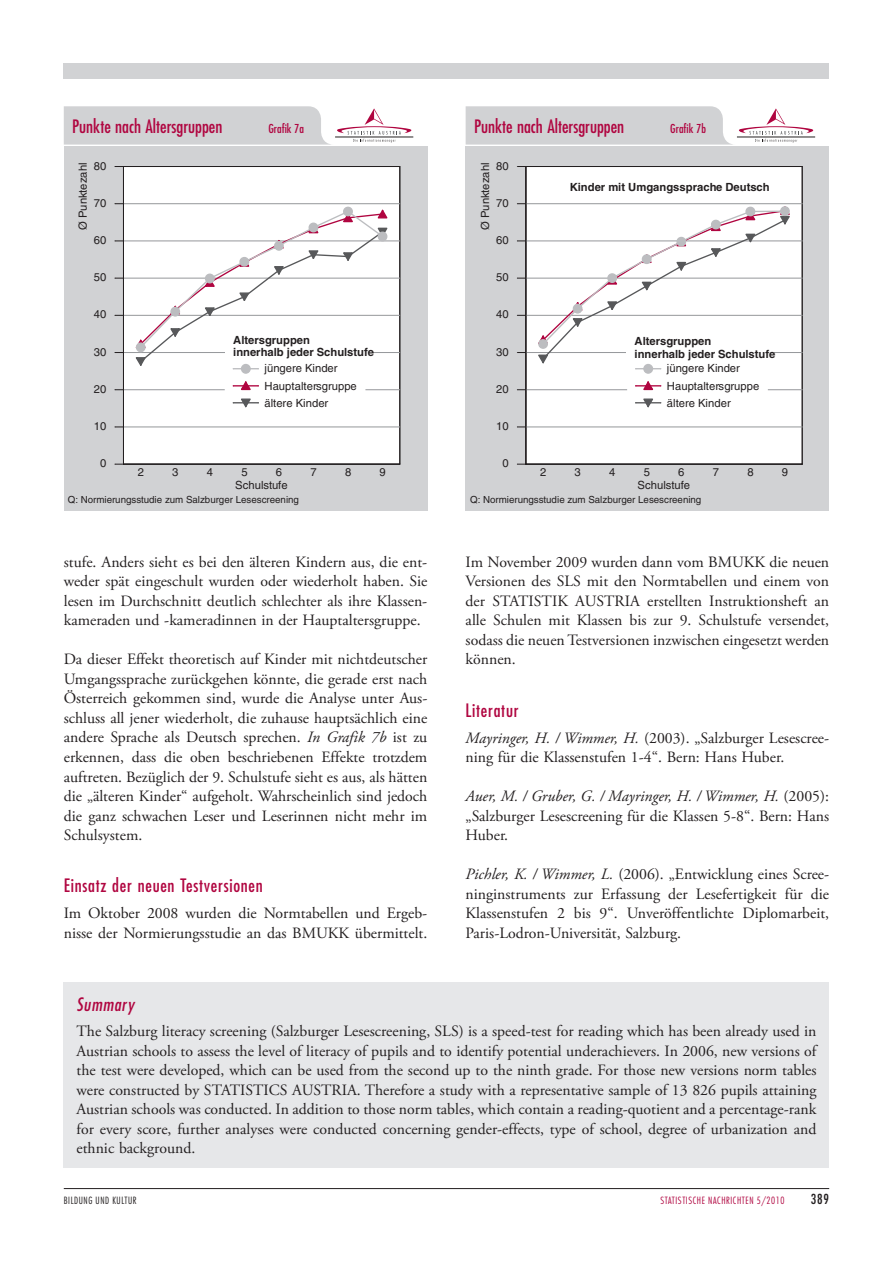
<style>
.page{position:relative;width:893px;height:1263px;background:#fff}
.page>*{position:absolute;margin:0;border:0;box-sizing:border-box;transform-origin:0 0}
.t1{font:condensed 18px "Futura Std";color:#b00540}
.t2{font:condensed 18px "Futura Std";letter-spacing:.04em;color:#b00540}
.t3{font:italic condensed 18px "Futura Std";letter-spacing:.04em;color:#b00540}
.t4{font:15.75px/19.5px "Adobe Garamond Pro";color:#231f20;text-align:justify}
.t5{font:condensed 13.5px "Futura Std";color:#231f20}
.t6{font:condensed 12px "Futura Std";color:#b00540}
.t7{font:11.25px/17px "Helvetica";letter-spacing:.005em;color:#231f20}
.t8{font:700 11.25px/12.6px "Helvetica";color:#231f20}
.t9{font:9.75px "Helvetica";color:#231f20}
.t10{font:300 condensed 9.75px "Futura Std";letter-spacing:.06em;color:#b00540}
.t11{font:300 condensed 9.75px "Futura Std";letter-spacing:.06em;color:#231f20}
.s1{font-style:italic}
</style>
<div class="page">
<div style="left:64px;top:64px;width:765px;height:15px;background:#d1d2d4"></div>
<hr style="left:64px;top:1188px;width:765px;height:1px;background:#231f20">
<div style="left:64px;top:147px;width:363px;height:364px;background:#d1d2d4"></div>
<div style="left:123px;top:166px;width:277px;height:298px;background:#fff"></div>
<hr style="left:399px;top:166px;width:1px;height:298px;background:#231f20">
<hr style="left:123px;top:166px;width:277px;height:1px;background:#231f20">
<hr style="left:123px;top:426px;width:277px;height:1px;background:#95979a">
<hr style="left:123px;top:389px;width:277px;height:1px;background:#95979a">
<hr style="left:123px;top:352px;width:277px;height:1px;background:#95979a">
<hr style="left:123px;top:315px;width:277px;height:1px;background:#95979a">
<hr style="left:123px;top:278px;width:277px;height:1px;background:#95979a">
<hr style="left:123px;top:240px;width:277px;height:1px;background:#95979a">
<hr style="left:123px;top:203px;width:277px;height:1px;background:#95979a">
<hr style="left:123px;top:166px;width:1px;height:298px;background:#231f20">
<hr style="left:123px;top:464px;width:277px;height:1px;background:#231f20">
<div style="left:343px;top:207px;width:10px;height:9px;border:1px solid #bcbdc0;border-radius:50%"></div>
<div style="left:225px;top:355px;width:140px;height:63px;background:#fff;border-radius:13px"></div>
<svg style="left:134px;top:209px;width:255px;height:160px"></svg>
<div style="left:242px;top:364px;width:8px;height:9px;background:#bcbdc0;border-radius:50%"></div>
<div style="left:241px;top:364px;width:10px;height:10px;border:1px solid #bcbdc0;border-radius:50%"></div>
<svg style="left:233px;top:381px;width:26px;height:10px"></svg>
<svg style="left:233px;top:398px;width:26px;height:10px"></svg>
<div style="left:225px;top:334px;width:147px;height:25px;background:#fff"></div>
<svg style="left:64px;top:106px;width:347px;height:39px"></svg>
<hr style="left:335px;top:137px;width:78px;height:1px;background:#231f20">
<div style="left:466px;top:147px;width:363px;height:364px;background:#d1d2d4"></div>
<div style="left:526px;top:166px;width:276px;height:298px;background:#fff"></div>
<hr style="left:802px;top:166px;width:1px;height:298px;background:#231f20">
<hr style="left:526px;top:166px;width:276px;height:1px;background:#231f20">
<hr style="left:526px;top:426px;width:276px;height:1px;background:#95979a">
<hr style="left:526px;top:389px;width:276px;height:1px;background:#95979a">
<hr style="left:526px;top:352px;width:276px;height:1px;background:#95979a">
<hr style="left:526px;top:315px;width:276px;height:1px;background:#95979a">
<hr style="left:526px;top:278px;width:276px;height:1px;background:#95979a">
<hr style="left:526px;top:240px;width:276px;height:1px;background:#95979a">
<hr style="left:526px;top:203px;width:276px;height:1px;background:#95979a">
<hr style="left:525px;top:166px;width:1px;height:298px;background:#231f20">
<hr style="left:526px;top:464px;width:276px;height:1px;background:#231f20">
<div style="left:627px;top:355px;width:141px;height:63px;background:#fff;border-radius:13px"></div>
<svg style="left:536px;top:206px;width:255px;height:163px"></svg>
<div style="left:644px;top:364px;width:8px;height:9px;background:#bcbdc0;border-radius:50%"></div>
<div style="left:643px;top:364px;width:10px;height:10px;border:1px solid #bcbdc0;border-radius:50%"></div>
<svg style="left:635px;top:381px;width:26px;height:10px"></svg>
<svg style="left:635px;top:398px;width:26px;height:10px"></svg>
<div style="left:626px;top:336px;width:148px;height:25px;background:#fff"></div>
<svg style="left:466px;top:106px;width:347px;height:39px"></svg>
<hr style="left:737px;top:137px;width:78px;height:1px;background:#231f20">
<div style="left:64px;top:982px;width:765px;height:185px;background:#e6e7e9"></div>
<p class="t1" style="left:72px;top:115px;width:152px">Punkte nach Altersgruppen</p>
<p class="t6" style="left:268px;top:121px;width:37px">Grafik 7a</p>
<p class="t1" style="left:474px;top:115px;width:152px">Punkte nach Altersgruppen</p>
<p class="t6" style="left:670px;top:121px;width:37px">Grafik 7b</p>
<p class="t7" style="left:94px;top:157px;width:14px">80</p>
<p class="t7" style="left:74px;top:230px;width:69px;rotate:-90deg">Ø Punktezahl</p>
<p class="t7" style="left:94px;top:194px;width:14px">70</p>
<p class="t7" style="left:496px;top:157px;width:14px">80</p>
<p class="t7" style="left:477px;top:230px;width:69px;rotate:-90deg">Ø Punktezahl</p>
<p class="t7" style="left:496px;top:194px;width:14px">70</p>
<p class="t8" style="left:570px;top:181px;width:201px">Kinder mit Umgangssprache Deutsch</p>
<p class="t7" style="left:94px;top:232px;width:14px">60</p>
<p class="t7" style="left:496px;top:232px;width:14px">60</p>
<p class="t7" style="left:94px;top:269px;width:14px">50</p>
<p class="t7" style="left:496px;top:269px;width:14px">50</p>
<p class="t7" style="left:94px;top:306px;width:14px">40</p>
<p class="t7" style="left:496px;top:306px;width:14px">40</p>
<p class="t7" style="left:94px;top:343px;width:14px">30</p>
<p class="t8" style="left:233px;top:333px;width:142px">Altersgruppen<br>innerhalb jeder Schulstufe</p>
<p class="t7" style="left:496px;top:343px;width:14px">30</p>
<p class="t8" style="left:635px;top:335px;width:142px">Altersgruppen<br>innerhalb jeder Schulstufe</p>
<p class="t7" style="left:94px;top:380px;width:14px">20</p>
<p class="t7" style="left:264px;top:360px;width:94px">jüngere Kinder<br>Hauptaltersgruppe ältere Kinder</p>
<p class="t7" style="left:496px;top:380px;width:14px">20</p>
<p class="t7" style="left:667px;top:360px;width:94px">jüngere Kinder<br>Hauptaltersgruppe ältere Kinder</p>
<p class="t7" style="left:94px;top:418px;width:14px">10</p>
<p class="t7" style="left:496px;top:418px;width:14px">10</p>
<p class="t7" style="left:100px;top:455px;width:8px">0</p>
<p class="t7" style="left:138px;top:463px;width:8px">2</p>
<p class="t7" style="left:172px;top:463px;width:8px">3</p>
<p class="t7" style="left:207px;top:463px;width:8px">4</p>
<p class="t7" style="left:241px;top:463px;width:8px">5</p>
<p class="t7" style="left:276px;top:463px;width:8px">6</p>
<p class="t7" style="left:310px;top:463px;width:8px">7</p>
<p class="t7" style="left:345px;top:463px;width:8px">8</p>
<p class="t7" style="left:380px;top:463px;width:8px">9</p>
<p class="t7" style="left:503px;top:455px;width:8px">0</p>
<p class="t7" style="left:540px;top:463px;width:8px">2</p>
<p class="t7" style="left:575px;top:463px;width:8px">3</p>
<p class="t7" style="left:609px;top:463px;width:8px">4</p>
<p class="t7" style="left:644px;top:463px;width:8px">5</p>
<p class="t7" style="left:678px;top:463px;width:8px">6</p>
<p class="t7" style="left:713px;top:463px;width:8px">7</p>
<p class="t7" style="left:747px;top:463px;width:8px">8</p>
<p class="t7" style="left:782px;top:463px;width:8px">9</p>
<p class="t7" style="left:235px;top:477px;width:54px">Schulstufe</p>
<p class="t7" style="left:638px;top:477px;width:54px">Schulstufe</p>
<p class="t9" style="left:68px;top:494px;width:233px">Q: Normierungsstudie zum Salzburger Lesescreening</p>
<p class="t9" style="left:470px;top:494px;width:233px">Q: Normierungsstudie zum Salzburger Lesescreening</p>
<p class="t4" style="left:64px;top:553px;width:365px">stufe. Anders sieht es bei den älteren Kindern aus, die ent&shy;weder spät eingeschult wurden oder wiederholt haben. Sie lesen im Durchschnitt deutlich schlechter als ihre Klassen&shy;kameraden und -kameradinnen in der Hauptaltersgruppe.</p>
<p class="t4" style="left:64px;top:650px;width:365px">Da dieser Effekt theoretisch auf Kinder mit nichtdeutscher Umgangssprache zurückgehen könnte, die gerade erst nach Österreich gekommen sind, wurde die Analyse unter Aus&shy;schluss all jener wiederholt, die zuhause hauptsächlich eine andere Sprache als Deutsch sprechen. <span class="s1">In Grafik 7b</span> ist zu erkennen, dass die oben beschriebenen Effekte trotzdem auftreten. Bezüglich der 9. Schulstufe sieht es aus, als hätten die „älteren Kinder“ aufgeholt. Wahrscheinlich sind jedoch die ganz schwachen Leser und Leserinnen nicht mehr im Schulsystem.</p>
<p class="t2" style="left:64px;top:875px;width:200px">Einsatz der neuen Testversionen</p>
<p class="t4" style="left:64px;top:904px;width:365px">Im Oktober 2008 wurden die Normtabellen und Ergeb&shy;nisse der Normierungsstudie an das BMUKK übermittelt.</p>
<p class="t4" style="left:466px;top:553px;width:365px">Im November 2009 wurden dann vom BMUKK die neuen Versionen des SLS mit den Normtabellen und einem von der STATISTIK AUSTRIA erstellten Instruktionsheft an alle Schulen mit Klassen bis zur 9. Schulstufe versendet, sodass die neuen Testversionen inzwischen eingesetzt werden können.</p>
<p class="t1" style="left:466px;top:699px;width:54px">Literatur</p>
<p class="t4" style="left:466px;top:728px;width:365px"><span class="s1">Mayringer, H. / Wimmer, H.</span> (2003). „Salzburger Lesescree&shy;ning für die Klassenstufen 1-4“. Bern: Hans Huber.</p>
<p class="t4" style="left:466px;top:787px;width:365px"><span class="s1">Auer, M. / Gruber, G. / Mayringer, H. / Wimmer, H.</span> (2005): „Salzburger Lesescreening für die Klassen 5-8“. Bern: Hans Huber.</p>
<p class="t4" style="left:466px;top:865px;width:365px"><span class="s1">Pichler, K. / Wimmer, L.</span> (2006). „Entwicklung eines Scree&shy;ninginstruments zur Erfassung der Lesefertigkeit für die Klassenstufen 2 bis 9“. Unveröffentlichte Diplomarbeit, Paris-Lodron-Universität, Salzburg.</p>
<p class="t3" style="left:77px;top:993px;width:59px">Summary</p>
<p class="t4" style="left:77px;top:1022px;width:741px">The Salzburg literacy screening (Salzburger Lesescreening, SLS) is a speed-test for reading which has been already used in Austrian schools to assess the level of literacy of pupils and to identify potential underachievers. In 2006, new versions of the test were developed, which can be used from the second up to the ninth grade. For those new versions norm tables were constructed by STATISTICS AUSTRIA. Therefore a study with a representative sample of 13 826 pupils attaining Austrian schools was conducted. In addition to those norm tables, which contain a reading-quotient and a percentage-rank for every score, further analyses were conducted concerning gender-effects, type of school, degree of urbanization and ethnic background.</p>
<p class="t11" style="left:64px;top:1195px;width:74px">BILDUNG UND KULTUR</p>
<p class="t10" style="left:660px;top:1195px;width:126px">STATISTISCHE NACHRICHTEN 5/2010</p>
<p class="t5" style="left:811px;top:1191px;width:20px">389</p>
</div>
